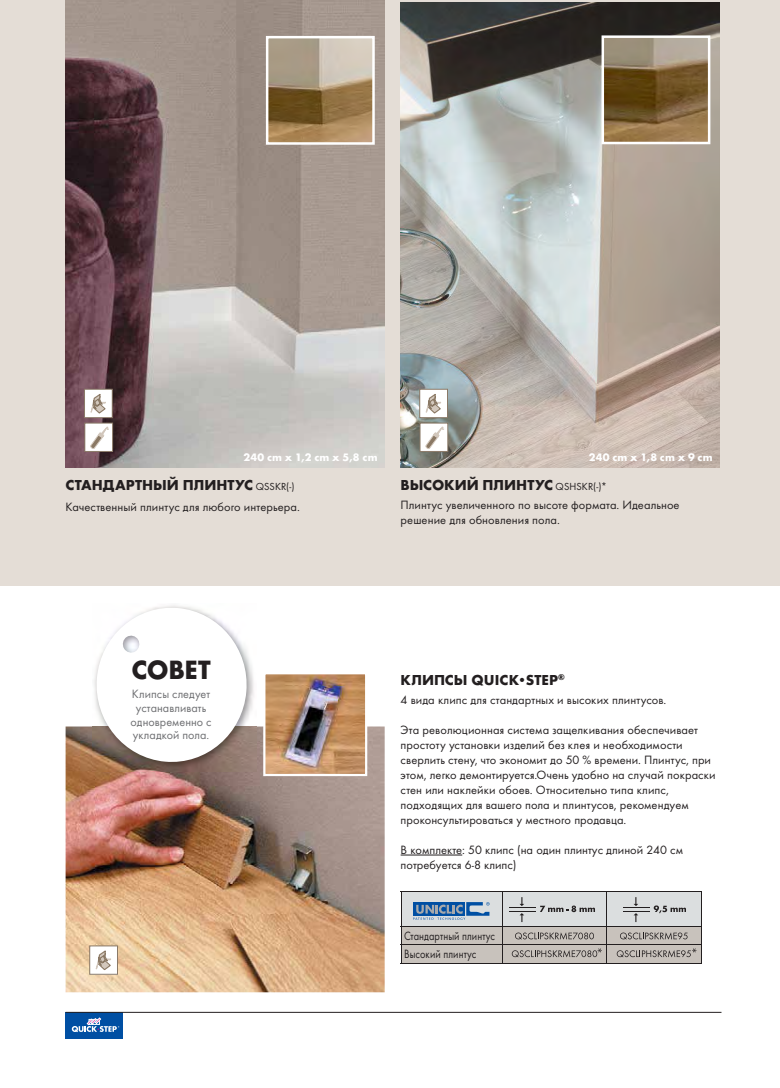
<style>
.page{position:relative;width:780px;height:1088px;background:#fff}
.page>*{position:absolute;margin:0;border:0;box-sizing:border-box;transform-origin:0 0}
.t1{font:700 27.5px "Futura";letter-spacing:-.015em;color:#231f20}
.t2{font:700 15px "Futura";color:#231f20}
.t3{font:12.5px/15px "Futura Boo";letter-spacing:.005em;color:#231f20}
.t4{font:12.5px/13.8px "Futura Boo";letter-spacing:.005em;color:#6d6e71;text-align:center}
.t5{font:12.5px/18.1px "Futura Boo";letter-spacing:.005em;color:#231f20;scale:.83 1}
.t6{font:700 11.25px "Futura";letter-spacing:.025em;color:#fff}
.s1{font-family:"Futura Boo";font-weight:400;font-size:10.62px}
</style>
<div class="page">
<div style="left:0;top:0;width:779px;height:586px;background:#e4ddd6"></div>
<img style="left:400px;top:3px;width:319px;height:465px">
<img style="left:66px;top:0;width:318px;height:468px">
<img style="left:66px;top:726px;width:318px;height:266px">
<img style="left:92px;top:663px;width:164px;height:108px">
<svg style="left:93px;top:605px;width:157px;height:160px"></svg>
<img style="left:266px;top:675px;width:98px;height:98px">
<div style="left:263px;top:672px;width:104px;height:104px;border:2px solid #fff"></div>
<div style="left:84px;top:389px;width:28px;height:29px;background:#fff"></div>
<div style="left:84px;top:389px;width:29px;height:29px;border:1px solid #8a7967"></div>
<svg style="left:91px;top:394px;width:15px;height:20px"></svg>
<div style="left:419px;top:389px;width:28px;height:29px;background:#fff"></div>
<div style="left:419px;top:389px;width:29px;height:29px;border:1px solid #8a7967"></div>
<svg style="left:426px;top:394px;width:15px;height:20px"></svg>
<div style="left:90px;top:946px;width:27px;height:28px;background:#fff"></div>
<div style="left:89px;top:945px;width:29px;height:29px;border:1px solid #8a7967"></div>
<svg style="left:96px;top:950px;width:15px;height:20px"></svg>
<div style="left:85px;top:423px;width:28px;height:28px;background:#fff"></div>
<div style="left:84px;top:423px;width:29px;height:29px;border:1px solid #8a7967"></div>
<svg style="left:90px;top:427px;width:19px;height:22px"></svg>
<div style="left:420px;top:423px;width:28px;height:28px;background:#fff"></div>
<div style="left:419px;top:423px;width:29px;height:29px;border:1px solid #8a7967"></div>
<svg style="left:425px;top:427px;width:19px;height:22px"></svg>
<hr style="left:400px;top:963px;width:103px;height:1px;background:#231f20">
<hr style="left:400px;top:891px;width:103px;height:1px;background:#231f20">
<hr style="left:502px;top:963px;width:104px;height:1px;background:#231f20">
<hr style="left:606px;top:963px;width:96px;height:1px;background:#231f20">
<hr style="left:502px;top:891px;width:104px;height:1px;background:#231f20">
<hr style="left:606px;top:891px;width:96px;height:1px;background:#231f20">
<svg style="left:400px;top:892px;width:302px;height:71px;background:#babbbb"></svg>
<div style="left:66px;top:1012px;width:57px;height:26px;background:#004fa3"></div>
<svg style="left:72px;top:1018px;width:47px;height:14px"></svg>
<hr style="left:66px;top:1012px;width:655px;height:1px;background:#231f20">
<img style="left:269px;top:39px;width:103px;height:103px">
<div style="left:266px;top:36px;width:109px;height:109px;border:2px solid #fff"></div>
<img style="left:604px;top:38px;width:103px;height:103px">
<div style="left:601px;top:35px;width:109px;height:109px;border:2px solid #fff"></div>
<hr style="left:400px;top:854px;width:62px;height:1px;background:#231f20">
<p class="t6" style="left:243px;top:452px;width:136px">240 cm x 1,2 cm x 5,8 cm</p>
<p class="t6" style="left:588px;top:452px;width:125px">240 cm x 1,8 cm x 9 cm</p>
<p class="t2" style="left:66px;top:479px;width:230px">СТАНДАРТНЫЙ ПЛИНТУС <span class="s1">QSSKR(-)</span></p>
<p class="t3" style="left:66px;top:501px;width:236px">Качественный плинтус для любого интерьера.</p>
<h1 class="t1" style="left:131px;top:658px;width:81px">СОВЕТ</h1>
<p class="t4" style="left:130px;top:688px;width:83px">Клипсы следует устанавливать одновременно с укладкой пола.</p>
<p class="t2" style="left:400px;top:479px;width:208px">ВЫСОКИЙ ПЛИНТУС <span class="s1">QSHSKR(-)*</span></p>
<p class="t3" style="left:400px;top:498px;width:280px">Плинтус увеличенного по высоте формата. Идеальное решение для обновления пола.</p>
<p class="t2" style="left:400px;top:674px;width:166px">КЛИПСЫ QUICK•STEP<sup>®</sup></p>
<p class="t3" style="left:400px;top:693px;width:267px">4 вида клипс для стандартных и высоких плинтусов.</p>
<p class="t3" style="left:400px;top:723px;width:316px">Эта революционная система защелкивания обеспечивает простоту установки изделий без клея и необходимости сверлить стену, что экономит до 50 % времени. Плинтус, при этом, легко демонтируется.Очень удобно на случай покраски стен или наклейки обоев. Относительно типа клипс, подходящих для вашего пола и плинтусов, рекомендуем проконсультироваться у местного продавца.</p>
<p class="t3" style="left:400px;top:843px;width:284px">В комплекте: 50 клипс (на один плинтус длиной 240 см потребуется 6-8 клипс)</p>
<p class="t5" style="left:404px;top:927px;width:111px">Стандартный плинтус<br>Высокий плинтус</p>
</div>
